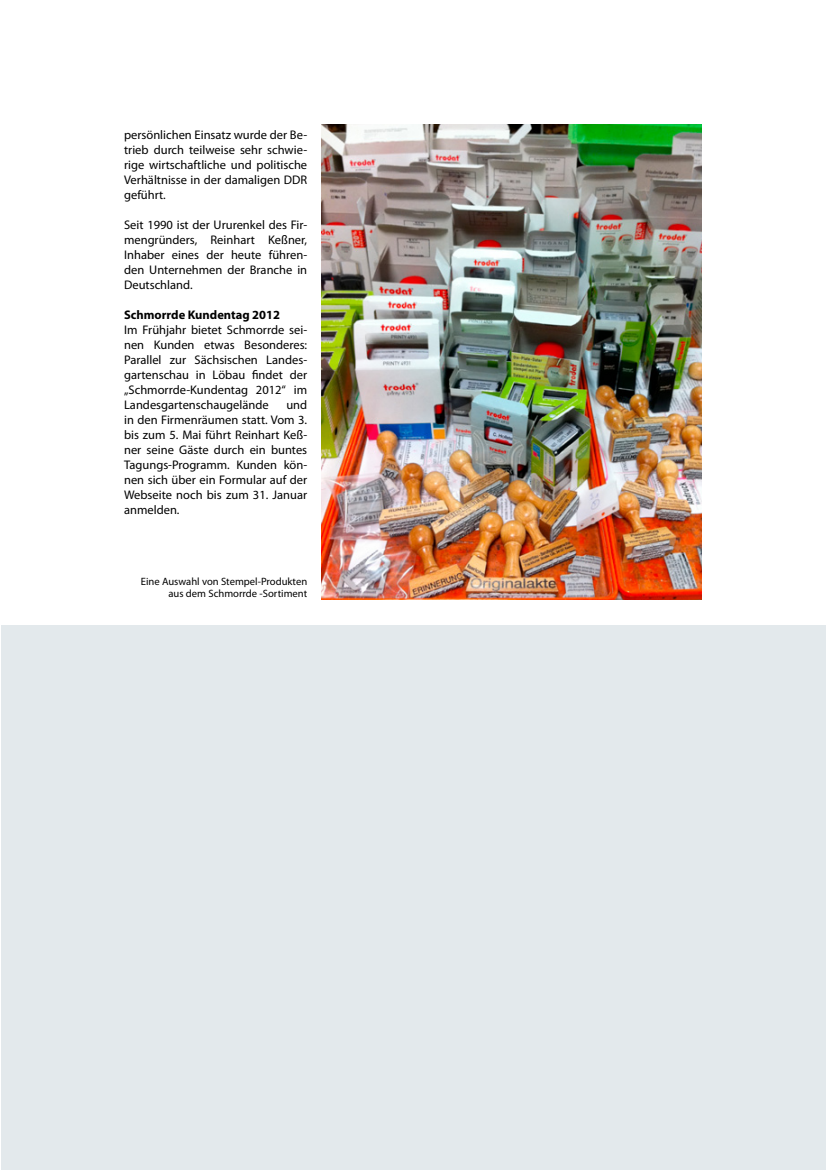
<style>
.page{position:relative;width:826px;height:1170px;background:#fff}
.page>*{position:absolute;margin:0;border:0;box-sizing:border-box;transform-origin:0 0}
.GT_Abschluss{font:12.5px/15px "Myriad Pro";color:#000;text-align:justify}
.GT{font:12.5px/15px "Myriad Pro";color:#000;text-align:justify}
.Zwischenüberschrift{font:700 12.5px "Myriad Pro";color:#000}
.BU{font:10.62px/12.5px "Myriad Pro";color:#000;text-align:right}
</style>
<div class="page">
<div style="left:2px;top:625px;width:824px;height:544px;background:#e3e9ec"></div>
<img style="left:321px;top:124px;width:381px;height:475px">
<p class="GT" style="left:124px;top:127px;width:185px">persönlichen Einsatz wurde der Be&shy;trieb durch teilweise sehr schwie&shy;rige wirtschaftliche und politische Verhältnisse in der damaligen DDR geführt.</p>
<p class="GT" style="left:124px;top:217px;width:185px">Seit 1990 ist der Ururenkel des Fir&shy;mengründers, Reinhart Keßner, Inhaber eines der heute führen&shy;den Unternehmen der Branche in Deutschland.</p>
<p class="Zwischenüberschrift" style="left:124px;top:307px;width:157px">Schmorrde Kundentag 2012</p>
<p class="GT_Abschluss" style="left:124px;top:322px;width:185px">Im Frühjahr bietet Schmorrde sei&shy;nen Kunden etwas Besonderes:<br>Parallel zur Sächsischen Landes&shy;gartenschau in Löbau findet der „Schmorrde-Kundentag 2012“ im Landesgartenschaugelände</p>
<p class="GT_Abschluss" style="left:124px;top:397px;width:185px;text-indent:162px">und in den Firmenräumen statt. Vom 3. bis zum 5. Mai führt Reinhart Keß&shy;ner seine Gäste durch ein buntes Tagungs-Programm. Kunden kön&shy;nen sich über ein Formular auf der Webseite noch bis zum 31. Januar anmelden.</p>
<p class="BU" style="left:141px;top:574px;width:168px">Eine Auswahl von Stempel-Produkten aus dem Schmorrde -Sortiment</p>
</div>
